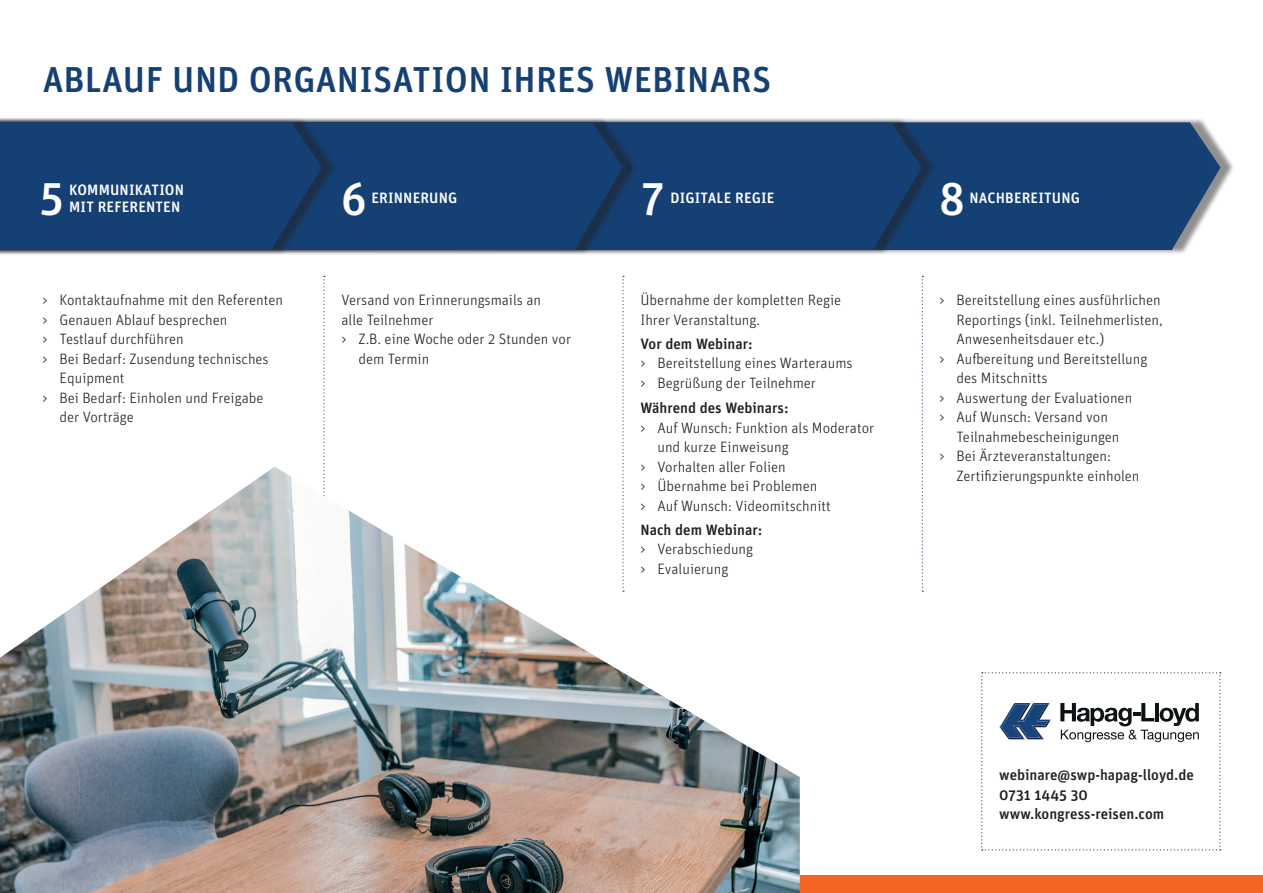
<style>
.page{position:relative;width:1263px;height:893px;background:#fff}
.page>*{position:absolute;margin:0;border:0;box-sizing:border-box;transform-origin:0 0}
.t1{font:500 45.9px "Unit Pro";color:#fff}
.t2{font:500 36px "Unit Pro";letter-spacing:.01em;color:#154073}
.t3{font:300 15px/19.5px "Unit Pro";color:#231f20}
.t4{font:500 15px/19.5px "Unit Pro";color:#231f20}
.t5{font:500 15px/16.5px "Unit Pro";letter-spacing:.01em;color:#fff}
</style>
<div class="page">
<div style="left:0;top:118px;width:1235px;height:137px;background:#231f20;opacity:.5"></div>
<svg style="left:937px;top:122px;width:283px;height:128px;background:#224a79"></svg>
<div style="left:0;top:118px;width:937px;height:137px;background:#231f20;opacity:.5"></div>
<div style="left:637px;top:122px;width:285px;height:128px;background:#154073"></div>
<div style="left:0;top:118px;width:637px;height:137px;background:#231f20;opacity:.5"></div>
<div style="left:337px;top:122px;width:286px;height:128px;background:#154073"></div>
<div style="left:0;top:118px;width:337px;height:137px;background:#231f20;opacity:.5"></div>
<div style="left:0;top:122px;width:322px;height:128px;background:#154073"></div>
<svg style="left:922px;top:276px;width:1px;height:316px"></svg>
<svg style="left:323px;top:276px;width:2px;height:191px"></svg>
<div style="left:0;top:876px;width:1263px;height:17px;background:#f36421"></div>
<img style="left:0;top:467px;width:800px;height:426px">
<svg style="left:981px;top:672px;width:240px;height:178px"></svg>
<svg style="left:622px;top:276px;width:2px;height:316px"></svg>
<h2 class="t2" style="left:43px;top:54px;width:730px">ABLAUF UND ORGANISATION IHRES WEBINARS</h2>
<p class="t5" style="left:69px;top:181px;width:116px">KOMMUNIKATION<br>MIT REFERENTEN</p>
<h1 class="t1" style="left:341px;top:166px;width:27px">6</h1>
<p class="t5" style="left:371px;top:189px;width:87px">ERINNERUNG</p>
<h1 class="t1" style="left:39px;top:166px;width:27px">5</h1>
<h1 class="t1" style="left:640px;top:166px;width:27px">7</h1>
<p class="t5" style="left:670px;top:189px;width:105px">DIGITALE REGIE</p>
<h1 class="t1" style="left:939px;top:166px;width:27px">8</h1>
<p class="t5" style="left:969px;top:189px;width:112px">NACHBEREITUNG</p>
<p class="t3" style="left:43px;top:290px;width:242px">&gt; Kontaktaufnahme mit den Referenten</p>
<p class="t3" style="left:43px;top:310px;width:186px">&gt; Genauen Ablauf besprechen</p>
<p class="t3" style="left:43px;top:329px;width:143px">&gt; Testlauf durchführen</p>
<p class="t3" style="left:43px;top:349px;width:228px">&gt; Bei Bedarf: Zusendung technisches</p>
<p class="t3" style="left:60px;top:368px;width:67px">Equipment</p>
<p class="t3" style="left:43px;top:388px;width:222px">&gt; Bei Bedarf: Einholen und Freigabe</p>
<p class="t3" style="left:60px;top:407px;width:76px">der Vorträge</p>
<p class="t3" style="left:341px;top:290px;width:201px">Versand von Erinnerungsmails an</p>
<p class="t3" style="left:341px;top:310px;width:93px">alle Teilnehmer</p>
<p class="t3" style="left:341px;top:329px;width:231px">&gt; Z.B. eine Woche oder 2 Stunden vor</p>
<p class="t3" style="left:358px;top:349px;width:72px">dem Termin</p>
<p class="t3" style="left:640px;top:290px;width:202px">Übernahme der kompletten Regie<br>Ihrer Veranstaltung.</p>
<p class="t4" style="left:640px;top:333px;width:114px">Vor dem Webinar:</p>
<p class="t3" style="left:640px;top:353px;width:214px">&gt; Bereitstellung eines Warteraums &gt; Begrüßung der Teilnehmer</p>
<p class="t4" style="left:640px;top:398px;width:150px">Während des Webinars:</p>
<p class="t3" style="left:640px;top:418px;width:235px">&gt; Auf Wunsch: Funktion als Moderator</p>
<p class="t3" style="left:657px;top:437px;width:133px">und kurze Einweisung</p>
<p class="t3" style="left:640px;top:457px;width:147px">&gt; Vorhalten aller Folien</p>
<p class="t3" style="left:640px;top:476px;width:178px">&gt; Übernahme bei Problemen</p>
<p class="t3" style="left:640px;top:496px;width:192px">&gt; Auf Wunsch: Videomitschnitt</p>
<p class="t4" style="left:640px;top:519px;width:124px">Nach dem Webinar:</p>
<p class="t3" style="left:640px;top:539px;width:114px">&gt; Verabschiedung &gt; Evaluierung</p>
<p class="t3" style="left:939px;top:290px;width:223px">&gt; Bereitstellung eines ausführlichen</p>
<p class="t3" style="left:956px;top:310px;width:208px">Reportings (inkl. Teilnehmerlisten,</p>
<p class="t3" style="left:956px;top:329px;width:149px">Anwesenheitsdauer etc.)</p>
<p class="t3" style="left:939px;top:349px;width:209px">&gt; Aufbereitung und Bereitstellung</p>
<p class="t3" style="left:956px;top:368px;width:93px">des Mitschnitts</p>
<p class="t3" style="left:939px;top:388px;width:194px">&gt; Auswertung der Evaluationen</p>
<p class="t3" style="left:939px;top:407px;width:170px">&gt; Auf Wunsch: Versand von</p>
<p class="t3" style="left:956px;top:427px;width:164px">Teilnahmebescheinigungen</p>
<p class="t3" style="left:939px;top:446px;width:173px">&gt; Bei Ärzteveranstaltungen:</p>
<p class="t3" style="left:956px;top:466px;width:185px">Zertifizierungspunkte einholen</p>
<p class="t4" style="left:999px;top:764px;width:196px">webinare@swp-hapag-lloyd.de<br>0731 1445 30 www.kongress-reisen.com</p>
</div>
